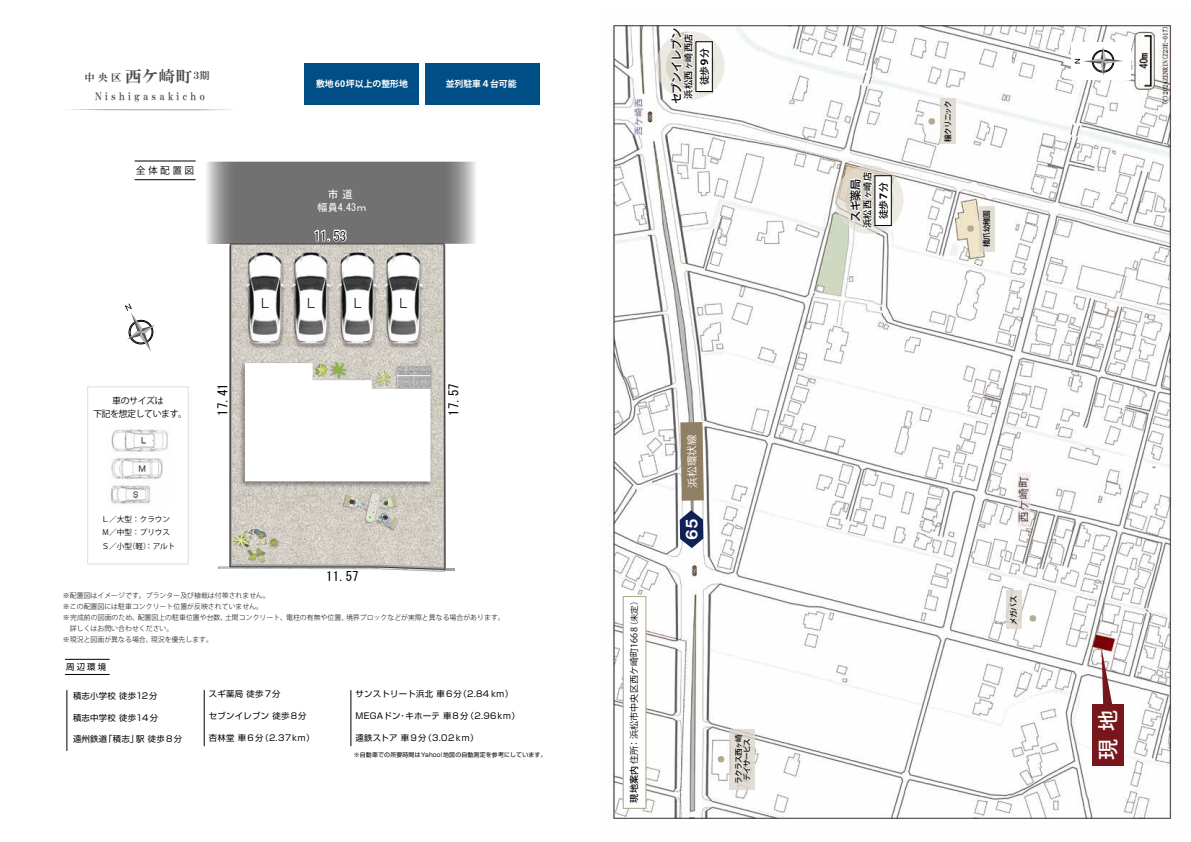
<style>
.page{position:relative;width:1191px;height:842px;background:#fff}
.page>*{position:absolute;margin:0;border:0;box-sizing:border-box;transform-origin:0 0}
.t1{font:500 20.9px "Koz Go Pro";color:#fff}
.t2{font:16.2px "HGP Mincho E";color:#4c4948}
.t3{font:14.5px "HGP Soei Kakugothic UB";color:#fff}
.t4{font:13px "MS Gothic";color:#000}
.t5{font:13px "HG Gothic M";color:#000}
.t6{font:500 11.3px "Koz Go Pro";letter-spacing:-.04em;color:#000}
.t7{font:10.7px "MS Gothic";color:#fff}
.t8{font:10.5px "Koz Go Pro";color:#fff}
.t9{font:10.4px "HGP Mincho E";letter-spacing:.31em;color:#4c4948}
.t10{font:10.3px "HGP Mincho E";color:#4c4948}
.t11{font:10.2px "MS Gothic";color:#fff}
.t12{font:500 9.8px "Koz Go Pro";color:#000}
.t13{font:9.7px "Source Han Sans JP";letter-spacing:.25em;color:#000}
.t14{font:9.1px "Koz Go Pro";color:#000}
.t15{font:500 9.1px "Koz Go Pro";letter-spacing:.06em;color:#000}
.t16{font:9px/12.8px "Koz Go Pro";letter-spacing:-.05em;color:#000;text-align:center}
.t17{font:700 8.9px "Koz Go Pr 6 N";color:#fff}
.t18{font:8.4px "Shin Go Pro";letter-spacing:.03em;color:#000}
.t19{font:500 7.7px/8.2px "Koz Go Pro";letter-spacing:-.08em;color:#000;text-align:center}
.t20{font:7.6px/13.8px "Koz Go Pro";color:#000}
.t21{font:300 6.9px/10.9px "Koz Go Pro";color:#000}
.t22{font:5.9px "Shin Go Pro";letter-spacing:.03em;color:#000}
.s1{font-size:10.1px}
.s2{font-weight:700}
.s3{font-weight:500}
.s4{font-family:"Koz Go Pr 6 N";font-size:8.4px}
</style>
<div class="page">
<hr style="left:65px;top:659px;width:44px;height:1px;background:#000">
<hr style="left:65px;top:674px;width:44px;height:1px;background:#000">
<hr style="left:67px;top:690px;width:1px;height:60px;background:#000">
<hr style="left:135px;top:161px;width:61px;height:1px;background:#000">
<hr style="left:135px;top:180px;width:61px;height:1px;background:#000">
<svg style="left:69px;top:109px;width:164px;height:1px"></svg>
<hr style="left:204px;top:690px;width:1px;height:56px;background:#000">
<hr style="left:351px;top:690px;width:1px;height:56px;background:#000">
<div style="left:87px;top:386px;width:102px;height:178px;border:1px solid #dcdddd"></div>
<img style="left:110px;top:429px;width:59px;height:76px">
<img style="left:610px;top:25px;width:565px;height:795px">
<div style="left:623px;top:597px;width:23px;height:211px;background:#fff"></div>
<div style="left:623px;top:596px;width:23px;height:213px;border:1px solid #aca382"></div>
<svg style="left:1101px;top:649px;width:11px;height:55px"></svg>
<div style="left:1092px;top:704px;width:31px;height:62px;background:#77161b"></div>
<svg style="left:1062px;top:25px;width:91px;height:89px"></svg>
<div style="left:1005px;top:591px;width:16px;height:38px;background:#e1ddd6"></div>
<div style="left:1029px;top:615px;width:7px;height:6px;background:#afae95;border-radius:3px"></div>
<svg style="left:729px;top:729px;width:25px;height:61px;background:#dedad3"></svg>
<svg style="left:718px;top:756px;width:6px;height:6px"></svg>
<div style="left:979px;top:206px;width:16px;height:45px;background:#e2ded6"></div>
<div style="left:967px;top:225px;width:6px;height:7px;background:#afae95;border-radius:3px"></div>
<div style="left:940px;top:99px;width:16px;height:45px;background:#e2ded6"></div>
<div style="left:928px;top:118px;width:7px;height:7px;background:#afae95;border-radius:3px"></div>
<svg style="left:835px;top:165px;width:68px;height:69px"></svg>
<svg style="left:846px;top:171px;width:28px;height:60px"></svg>
<svg style="left:656px;top:31px;width:68px;height:69px"></svg>
<svg style="left:666px;top:41px;width:48px;height:49px"></svg>
<svg style="left:668px;top:27px;width:27px;height:79px"></svg>
<div style="left:875px;top:176px;width:16px;height:49px;background:#fff"></div>
<div style="left:696px;top:42px;width:16px;height:49px;background:#fff"></div>
<svg style="left:680px;top:422px;width:24px;height:79px;background:#99896f"></svg>
<svg style="left:680px;top:510px;width:23px;height:38px"></svg>
<div style="left:202px;top:162px;width:277px;height:82px;background:#727171"></div>
<svg style="left:202px;top:161px;width:31px;height:83px"></svg>
<svg style="left:445px;top:161px;width:34px;height:83px"></svg>
<svg style="left:218px;top:492px;width:237px;height:80px"></svg>
<svg style="left:229px;top:243px;width:216px;height:327px"></svg>
<svg style="left:314px;top:229px;width:33px;height:13px"></svg>
<svg style="left:125px;top:303px;width:30px;height:49px"></svg>
<div style="left:304px;top:63px;width:114px;height:41px;background:#004e86"></div>
<div style="left:425px;top:63px;width:114px;height:41px;background:#004e86"></div>
<h2 class="t2" style="left:125px;top:68px;width:86px">西ケ崎町<span class="s1">３期</span></h2>
<h3 class="t9" style="left:95px;top:91px;width:111px">Nishigasakicho</h3>
<h3 class="t10" style="left:85px;top:72px;width:38px">中央区</h3>
<h3 class="t13" style="left:136px;top:165px;width:60px">全体配置図</h3>
<p class="t17" style="left:316px;top:79px;width:93px">敷地60坪以上の整形地</p>
<p class="t17" style="left:446px;top:79px;width:72px">並列駐車４台可能</p>
<h3 class="t7" style="left:328px;top:188px;width:27px">市道</h3>
<h3 class="t11" style="left:317px;top:203px;width:50px">幅員4.43ｍ</h3>
<h3 class="t4" style="left:314px;top:229px;width:34px">11.53</h3>
<h3 class="t5" style="left:259px;top:297px;width:15px">Ｌ</h3>
<h3 class="t5" style="left:305px;top:297px;width:15px">Ｌ</h3>
<h3 class="t5" style="left:351px;top:297px;width:15px">Ｌ</h3>
<h3 class="t5" style="left:397px;top:297px;width:15px">Ｌ</h3>
<h3 class="t16" style="left:93px;top:395px;width:95px">車のサイズは<br>下記を想定しています。</h3>
<h3 class="t4" style="left:216px;top:415px;width:34px;rotate:-90deg">17.41</h3>
<h3 class="t4" style="left:447px;top:415px;width:34px;rotate:-90deg">17.57</h3>
<p class="t20" style="left:102px;top:512px;width:75px">Ｌ／大型：クラウン<br>Ｍ／中型：プリウス<br>Ｓ／小型（軽）：アルト</p>
<h3 class="t4" style="left:326px;top:570px;width:34px">11.57</h3>
<p class="t21" style="left:63px;top:590px;width:443px">※配置図はイメージです。プランター及び植栽は付帯されません。<br>※この配置図には駐車コンクリート位置が反映されていません。<br>※完成前の図面のため、配置図上の駐車位置や台数、土間コンクリート、電柱の有無や位置、境界ブロックなどが実際と異なる場合があります。　詳しくはお問い合わせください。<br>※現況と図面が異なる場合、現況を優先します。</p>
<p class="t18" style="left:66px;top:660px;width:41px">周辺環境</p>
<p class="t18" style="left:73px;top:689px;width:86px">積志小学校 徒歩12分</p>
<p class="t18" style="left:73px;top:710px;width:87px">積志中学校 徒歩14分</p>
<p class="t18" style="left:73px;top:732px;width:111px">遠州鉄道「積志」駅 徒歩８分</p>
<p class="t18" style="left:209px;top:687px;width:73px">スギ薬局 徒歩７分</p>
<p class="t18" style="left:209px;top:709px;width:99px">セブンイレブン 徒歩８分</p>
<p class="t18" style="left:209px;top:731px;width:107px">杏林堂 車６分（2.37ｋｍ）</p>
<p class="t18" style="left:355px;top:687px;width:159px">サンストリート浜北 車６分（2.84ｋｍ）</p>
<p class="t18" style="left:355px;top:709px;width:166px">MEGAドン・キホーテ 車８分（2.96ｋｍ）</p>
<p class="t18" style="left:355px;top:731px;width:124px">遠鉄ストア 車９分（3.02ｋｍ）</p>
<p class="t22" style="left:354px;top:749px;width:194px">※自動車での所要時間はYahoo!地図の自動測定を参考にしています。</p>
<h3 class="t6" style="left:669px;top:104px;width:78px;rotate:-90deg">セブンイレブン</h3>
<h3 class="t15" style="left:682px;top:99px;width:67px;rotate:-90deg">浜松西ヶ崎西店</h3>
<h3 class="t12" style="left:698px;top:85px;width:39px;rotate:-90deg">徒歩<span class="s2">９</span>分</h3>
<h3 class="t14" style="left:628px;top:802px;width:207px;rotate:-90deg"><span class="s3">現地案内</span>住所：浜松市中央区西ケ崎町166 <span class="s4">（未定）</span></h3>
<h3 class="t14" style="left:628px;top:632px;width:6px;rotate:-90deg">8</h3>
<h3 class="t8" style="left:686px;top:488px;width:55px;rotate:-91deg">浜松環状線</h3>
<h3 class="t3" style="left:684px;top:540px;width:23px;rotate:-90deg">６５</h3>
<p class="t19" style="left:735px;top:784px;width:51px;rotate:-90deg">ラクラス西ヶ崎デイサービス</p>
<h3 class="t6" style="left:848px;top:222px;width:45px;rotate:-90deg">スギ薬局</h3>
<h3 class="t15" style="left:861px;top:228px;width:57px;rotate:-90deg">浜松西ヶ崎店</h3>
<h3 class="t12" style="left:877px;top:219px;width:39px;rotate:-90deg">徒歩<span class="s2">７</span>分</h3>
<p class="t19" style="left:944px;top:142px;width:43px;rotate:-90deg">穣クリニック</p>
<p class="t19" style="left:983px;top:247px;width:39px;rotate:-90deg">橋爪幼稚園</p>
<p class="t19" style="left:1010px;top:624px;width:30px;rotate:-90deg">メガバス</p>
<h1 class="t1" style="left:1094px;top:760px;width:52px;rotate:-90deg">現地</h1>
</div>
